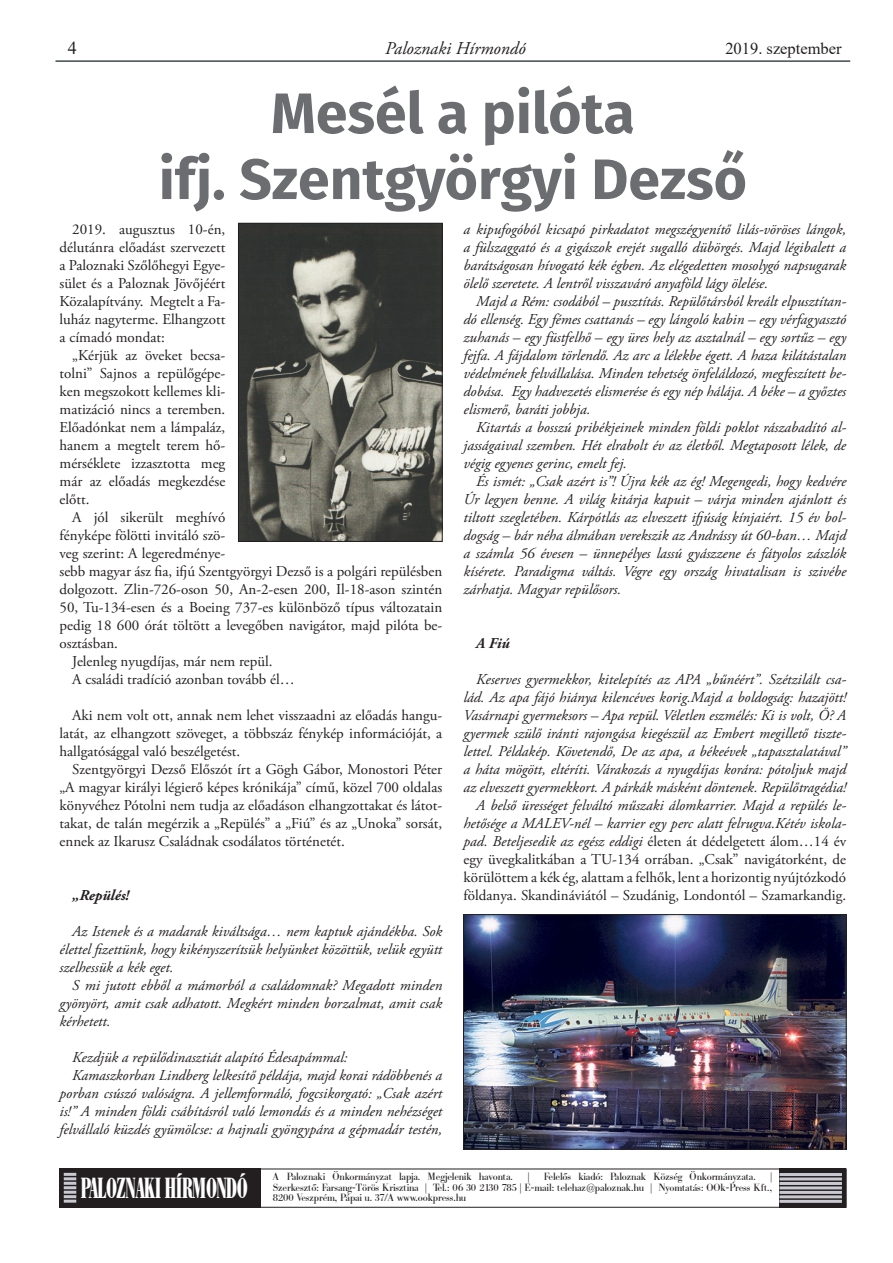
<style>
.page{position:relative;width:893px;height:1263px;background:#fff}
.page>*{position:absolute;margin:0;border:0;box-sizing:border-box;transform-origin:0 0}
.cím_nagy{font:700 57px "Fira Sans";color:#6c6d70}
.kenyér{font:700 28.2px "B Bodoni Cn PFL";letter-spacing:-.04em;color:#fff;scale:.67 1}
.t1{font:italic 18px "Adobe Garamond Pro";color:#231f20}
.t2{font:18px "Times New Roman";color:#231f20}
.t3{font:16.5px "Times New Roman";color:#231f20}
.SZÖVEG{font:italic 15px/18px "Adobe Garamond Pro";color:#231f20;text-align:justify}
.SZÖVEG-2{font:15px/18px "Adobe Garamond Pro";color:#231f20;text-align:justify}
.SZÖVEG-3{font:italic 700 15px "Adobe Garamond Pro";color:#231f20}
.kenyér-2{font:10.2px/10.5px "B Bodoni PFL";color:#231f20;text-align:right}
.s1{font-style:italic}
</style>
<div class="page">
<hr style="left:55px;top:60px;width:795px;height:2px;background:#424b4e">
<div style="left:60px;top:1168px;width:201px;height:39px;background:#231f20"></div>
<svg style="left:779px;top:1169px;width:67px;height:39px"></svg>
<hr style="left:779px;top:1173px;width:63px;height:3px;background:#c9cad1">
<hr style="left:779px;top:1177px;width:63px;height:3px;background:#c9cad1">
<hr style="left:779px;top:1182px;width:63px;height:3px;background:#c9cad1">
<hr style="left:779px;top:1186px;width:63px;height:3px;background:#c9cad1">
<hr style="left:779px;top:1191px;width:63px;height:3px;background:#c9cad1">
<hr style="left:779px;top:1195px;width:63px;height:3px;background:#c9cad1">
<hr style="left:779px;top:1200px;width:63px;height:3px;background:#c9cad1">
<svg style="left:64px;top:1173px;width:12px;height:29px"></svg>
<img style="left:240px;top:225px;width:201px;height:315px">
<div style="left:238px;top:223px;width:205px;height:319px;border:1px solid #231f20"></div>
<img style="left:465px;top:916px;width:380px;height:231px">
<div style="left:463px;top:914px;width:384px;height:235px;border:1px solid #231f20"></div>
<p class="t2" style="left:68px;top:35px;width:10px">4</p>
<p class="t1" style="left:385px;top:37px;width:142px">Paloznaki Hírmondó</p>
<p class="t3" style="left:725px;top:37px;width:118px">2019. szeptember</p>
<p class="cím_nagy" style="left:271px;top:65px;width:365px">Mesél a pilóta</p>
<p class="cím_nagy" style="left:159px;top:131px;width:590px">ifj. Szentgyörgyi Dezső</p>
<p class="SZÖVEG-2" style="left:60px;top:221px;width:167px;text-indent:13px">2019. augusztus 10-én, délutánra előadást szervezett a Paloznaki Szőlőhegyi Egye&shy;sület és a Paloznak Jövőjéért Közalapítvány. Megtelt a Fa&shy;luház nagyterme. Elhangzott a címadó mondat:</p>
<p class="SZÖVEG-2" style="left:60px;top:347px;width:167px;text-indent:13px">„Kérjük az öveket becsa&shy;tolni” Sajnos a repülőgépe&shy;ken megszokott kellemes kli&shy;matizáció nincs a teremben.<br>Előadónkat nem a lámpaláz, hanem a megtelt terem hő&shy;mérséklete izzasztotta meg már az előadás megkezdése előtt.</p>
<p class="SZÖVEG-2" style="left:60px;top:509px;width:384px;text-align:left;text-indent:13px">A jól sikerült meghívó<br>fényképe fölötti invitáló szö-<br>veg szerint: A legeredménye-<br>sebb magyar ász fia, ifjú Szentgyörgyi Dezső is a polgári repülésben dolgozott. Zlin-726-oson 50, An-2-esen 200, Il-18-ason szintén 50, Tu-134-esen és a Boeing 737-es különböző típus változatain pedig 18 600 órát töltött a levegőben navigátor, majd pilóta be&shy;osztásban.</p>
<p class="SZÖVEG-2" style="left:72px;top:653px;width:202px">Jelenleg nyugdíjas, már nem repül.</p>
<p class="SZÖVEG-2" style="left:72px;top:671px;width:224px">A családi tradíció azonban tovább él…</p>
<p class="SZÖVEG-2" style="left:60px;top:707px;width:384px;text-indent:13px">Aki nem volt ott, annak nem lehet visszaadni az előadás hangu&shy;latát, az elhangzott szöveget, a többszáz fénykép információját, a hallgatósággal való beszélgetést.</p>
<p class="SZÖVEG-2" style="left:60px;top:761px;width:384px;text-indent:13px">Szentgyörgyi Dezső Előszót írt a Gögh Gábor, Monostori Péter „A magyar királyi légierő képes krónikája” című, közel 700 oldalas könyvéhez Pótolni nem tudja az előadáson elhangzottakat és látot&shy;takat, de talán megérzik a „Repülés” a „Fiú” és az „Unoka” sorsát, ennek az Ikarusz Családnak csodálatos történetét.</p>
<p class="SZÖVEG" style="left:463px;top:221px;width:384px">a kipufogóból kicsapó pirkadatot megszégyenítő lilás-vöröses lángok, a fülszaggató és a gigászok erejét sugalló dübörgés. Majd légibalett a barátságosan hívogató kék égben. Az elégedetten mosolygó napsugarak ölelő szeretete. A lentről visszaváró anyaföld lágy ölelése.</p>
<p class="SZÖVEG" style="left:463px;top:293px;width:384px;text-indent:13px">Majd a Rém: csodából – pusztítás. Repülőtársból kreált elpusztítan&shy;dó ellenség. Egy fémes csattanás – egy lángoló kabin – egy vérfagyasztó zuhanás – egy füstfelhő – egy üres hely az asztalnál – egy sortűz – egy fejfa. A fájdalom törlendő. Az arc a lélekbe égett. A haza kilátástalan védelmének felvállalása. Minden tehetség önfeláldozó, megfeszített be&shy;dobása. Egy hadvezetés elismerése és egy nép hálája. A béke – a győztes elismerő, baráti jobbja.</p>
<p class="SZÖVEG" style="left:463px;top:419px;width:384px;text-indent:13px">Kitartás a bosszú pribékjeinek minden földi poklot rászabadító al&shy;jasságaival szemben. Hét elrabolt év az életből. Megtaposott lélek, de végig egyenes gerinc, emelt fej.</p>
<p class="SZÖVEG" style="left:463px;top:473px;width:384px;text-indent:13px">És ismét: „Csak azért is”! Újra kék az ég! Megengedi, hogy kedvére Úr legyen benne. A világ kitárja kapuit – várja minden ajánlott és tiltott szegletében. Kárpótlás az elveszett ifjúság kínjaiért. 15 év bol&shy;dogság – bár néha álmában verekszik az Andrássy út 60-ban… Majd a számla 56 évesen – ünnepélyes lassú gyászzene és fátyolos zászlók kísérete. Paradigma váltás. Végre egy ország hivatalisan is szivébe zárhatja. Magyar repülősors.</p>
<p class="SZÖVEG-3" style="left:476px;top:635px;width:35px">A Fiú</p>
<p class="SZÖVEG" style="left:463px;top:671px;width:384px;text-indent:13px">Keserves gyermekkor, kitelepítés az APA „bűnéért”. Szétzilált csa&shy;lád. Az apa fájó hiánya kilencéves korig.Majd a boldogság: hazajött!<br>Vasárnapi gyermeksors – Apa repül. Véletlen eszmélés: Ki is volt, Ő? A gyermek szülő iránti rajongása kiegészül az Embert megillető tiszte&shy;lettel. Példakép. Követendő, De az apa, a békeévek „tapasztalatával” a háta mögött, eltéríti. Várakozás a nyugdíjas korára: pótoljuk majd az elveszett gyermekkort. A párkák másként döntenek. Repülőtragédia!</p>
<p class="SZÖVEG-2" style="left:463px;top:797px;width:384px;text-indent:13px"><span class="s1">A belső ürességet felváltó műszaki álomkarrier. Majd a repülés le&shy;hetősége a MALEV-nél – karrier egy perc alatt felrugva.Kétév iskola&shy;pad. Beteljesedik az egész eddigi</span> életen át dédelgetett álom…14 év egy üvegkalitkában a TU-134 orrában. „Csak” navigátorként, de körülöttem a kék ég, alattam a felhők, lent a horizontig nyújtózkodó földanya. Skandináviától – Szudánig, Londontól – Szamarkandig.</p>
<p class="SZÖVEG-3" style="left:72px;top:887px;width:58px">„Repülés!</p>
<p class="SZÖVEG" style="left:60px;top:923px;width:384px;text-indent:13px">Az Istenek és a madarak kiváltsága… nem kaptuk ajándékba. Sok élettel fizettünk, hogy kikényszerítsük helyünket közöttük, velük együtt szelhessük a kék eget.</p>
<p class="SZÖVEG" style="left:60px;top:977px;width:384px;text-indent:13px">S mi jutott ebből a mámorból a családomnak? Megadott minden gyönyört, amit csak adhatott. Megkért minden borzalmat, amit csak kérhetett.</p>
<p class="SZÖVEG" style="left:72px;top:1049px;width:277px">Kezdjük a repülődinasztiát alapító Édesapámmal:</p>
<p class="SZÖVEG" style="left:60px;top:1067px;width:384px;text-indent:13px">Kamaszkorban Lindberg lelkesítő példája, majd korai rádöbbenés a porban csúszó valóságra. A jellemformáló, fogcsikorgató: „Csak azért is!” A minden földi csábításról való lemondás és a minden nehézséget felvállaló küzdés gyümölcse: a hajnali gyöngypára a gépmadár testén,</p>
<p class="kenyér" style="left:81px;top:1170px;width:251px">PALOZNAKI HÍRMONDÓ</p>
<p class="kenyér-2" style="left:273px;top:1172px;width:241px">A Paloznaki Önkormányzat lapja. Megjelenik havonta.</p>
<p class="kenyér-2" style="left:527px;top:1172px;width:3px">|</p>
<p class="kenyér-2" style="left:544px;top:1172px;width:213px">Felelős kiadó: Paloznak Község Önkormányzata.</p>
<p class="kenyér-2" style="left:273px;top:1172px;width:501px">|<br>Szerkesztő: Farsang-Törös Krisztina | Tel.: 06 30 2130 785 | E-mail: telehaz@paloznak.hu | Nyomtatás: OOk-Press Kft.,</p>
<p class="kenyér-2" style="left:273px;top:1193px;width:195px">8200 Veszprém, Pápai u. 37/A www.ookpress.hu</p>
</div>
